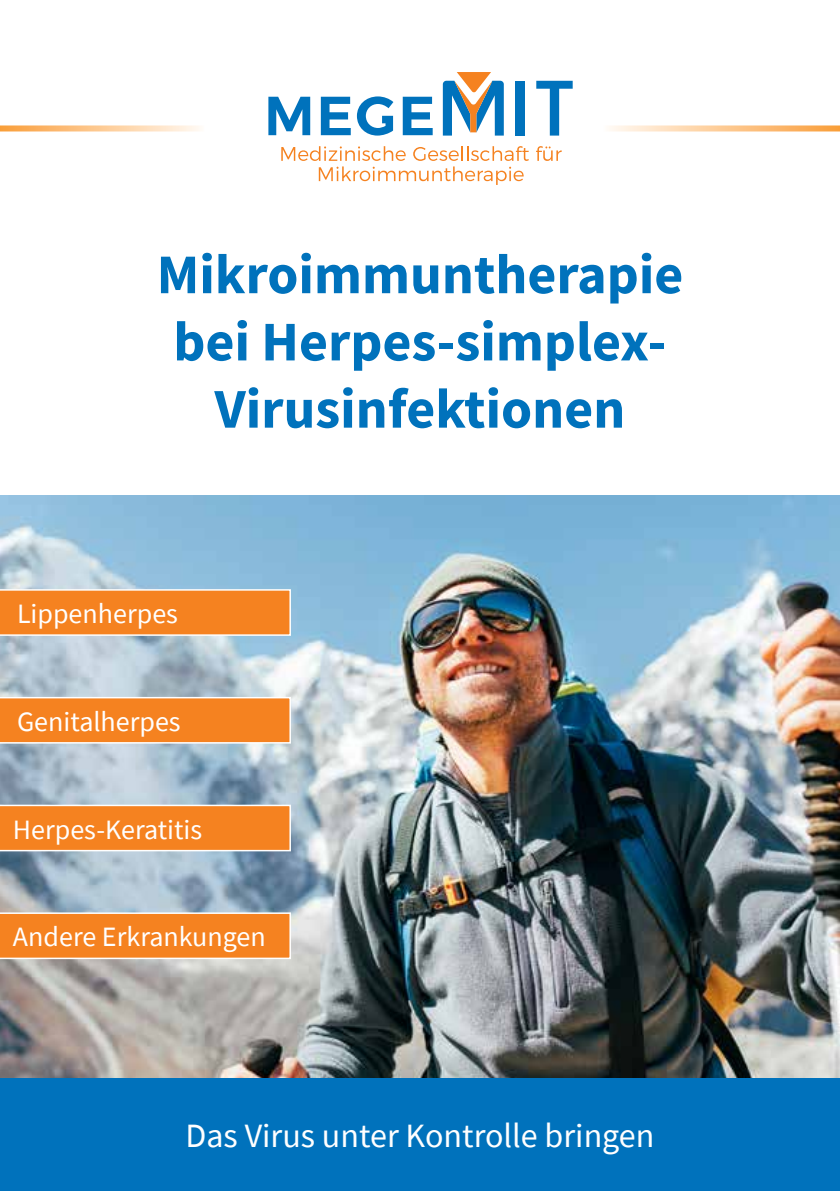
<style>
.page{position:relative;width:840px;height:1191px;background:#fff}
.page>*{position:absolute;margin:0;border:0;box-sizing:border-box;transform-origin:0 0}
.t1{font:700 56px/67.2px "Source Sans Pro";color:#0072bc;text-align:center}
.t2{font:34px "Source Sans Pro";color:#fff}
.t3{font:28px "Source Sans Pro";color:#fff}
</style>
<div class="page">
<img style="left:0;top:495px;width:839px;height:583px">
<svg style="left:0;top:696px;width:291px;height:48px"></svg>
<svg style="left:0;top:804px;width:291px;height:48px"></svg>
<svg style="left:536px;top:146px;width:25px;height:15px"></svg>
<svg style="left:281px;top:146px;width:247px;height:39px"></svg>
<svg style="left:268px;top:97px;width:42px;height:38px"></svg>
<svg style="left:320px;top:97px;width:30px;height:38px"></svg>
<svg style="left:357px;top:96px;width:36px;height:40px"></svg>
<svg style="left:402px;top:97px;width:30px;height:38px"></svg>
<div style="left:514px;top:81px;width:10px;height:55px;background:#0072bc"></div>
<svg style="left:536px;top:81px;width:36px;height:55px"></svg>
<svg style="left:442px;top:72px;width:61px;height:64px"></svg>
<svg style="left:609px;top:125px;width:230px;height:6px"></svg>
<svg style="left:0;top:125px;width:200px;height:6px"></svg>
<div style="left:0;top:1078px;width:839px;height:113px;background:#0072bc"></div>
<svg style="left:0;top:588px;width:291px;height:48px"></svg>
<svg style="left:0;top:911px;width:291px;height:49px"></svg>
<h1 class="t1" style="left:156px;top:240px;width:528px">Mikroimmuntherapie bei Herpes-simplex-<br>Virusinfektionen</h1>
<p class="t3" style="left:17px;top:596px;width:162px">Lippenherpes</p>
<p class="t3" style="left:17px;top:703px;width:165px">Genitalherpes</p>
<p class="t3" style="left:13px;top:811px;width:191px">Herpes-Keratitis</p>
<p class="t3" style="left:13px;top:919px;width:254px">Andere Erkrankungen</p>
<p class="t2" style="left:185px;top:1114px;width:470px">Das Virus unter Kontrolle bringen</p>
</div>
